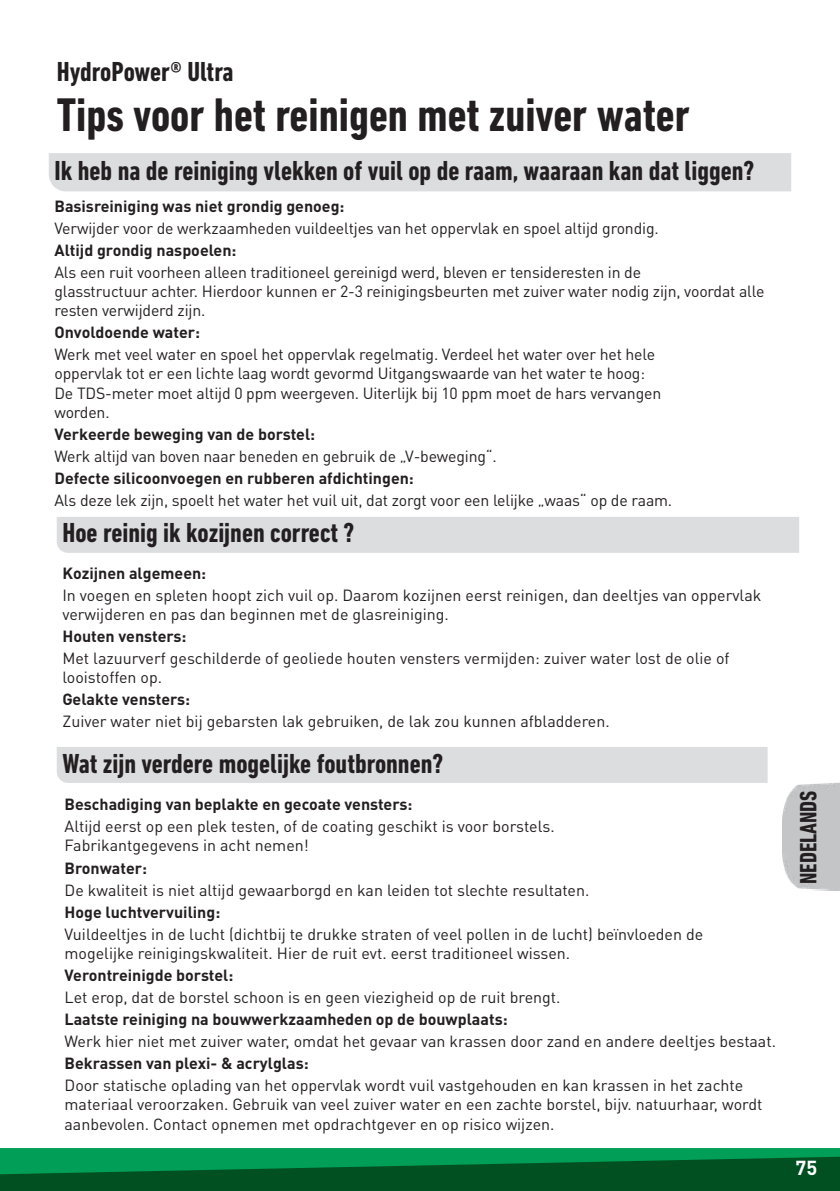
<style>
.page{position:relative;width:840px;height:1191px;background:#fff}
.page>*{position:absolute;margin:0;border:0;box-sizing:border-box;transform-origin:0 0}
.t1{font:700 condensed 48px "DIN Next LT Pro";color:#231f20}
.t2{font:700 condensed 28px "DIN Next LT Pro";color:#231f20}
.t3{font:700 condensed 24px "DIN Next LT Pro";color:#231f20}
.t4{font:700 20px "DIN Pro";color:#fff}
.t5{font:16px/19.2px "DIN Pro";color:#231f20}
.t6{font:700 16px "DIN Pro";color:#231f20}
</style>
<div class="page">
<svg style="left:0;top:1148px;width:839px;height:43px;background:#006f37"></svg>
<div style="left:49px;top:153px;width:741px;height:38px;background:#dcdddf"></div>
<img style="left:782px;top:783px;width:57px;height:107px">
<div style="left:57px;top:747px;width:710px;height:36px;background:#dcdddf"></div>
<div style="left:57px;top:517px;width:741px;height:36px;background:#dcdddf"></div>
<h2 class="t2" style="left:57px;top:55px;width:178px">HydroPower® Ultra</h2>
<h1 class="t1" style="left:57px;top:87px;width:634px">Tips voor het reinigen met zuiver water</h1>
<h2 class="t2" style="left:54px;top:154px;width:701px">Ik heb na de reiniging vlekken of vuil op de raam, waaraan kan dat liggen?</h2>
<p class="t6" style="left:54px;top:195px;width:291px">Basisreiniging was niet grondig genoeg:</p>
<p class="t5" style="left:54px;top:218px;width:605px">Verwijder voor de werkzaamheden vuildeeltjes van het oppervlak en spoel altijd grondig.</p>
<p class="t6" style="left:54px;top:239px;width:183px">Altijd grondig naspoelen:</p>
<p class="t5" style="left:54px;top:262px;width:711px">Als een ruit voorheen alleen traditioneel gereinigd werd, bleven er tensideresten in de<br>glasstructuur achter. Hierdoor kunnen er 2-3 reinigingsbeurten met zuiver water nodig zijn, voordat alle resten verwijderd zijn.</p>
<p class="t6" style="left:54px;top:321px;width:147px">Onvoldoende water:</p>
<p class="t5" style="left:54px;top:344px;width:608px">Werk met veel water en spoel het oppervlak regelmatig. Verdeel het water over het hele oppervlak tot er een lichte laag wordt gevormd Uitgangswaarde van het water te hoog:<br>De TDS-meter moet altijd 0 ppm weergeven. Uiterlijk bij 10 ppm moet de hars vervangen worden.</p>
<p class="t6" style="left:54px;top:423px;width:262px">Verkeerde beweging van de borstel:</p>
<p class="t5" style="left:54px;top:446px;width:443px">Werk altijd van boven naar beneden en gebruik de „V-beweging“.</p>
<p class="t6" style="left:54px;top:467px;width:361px">Defecte silicoonvoegen en rubberen afdichtingen:</p>
<p class="t5" style="left:54px;top:490px;width:619px">Als deze lek zijn, spoelt het water het vuil uit, dat zorgt voor een lelijke „waas“ op de raam.</p>
<h2 class="t2" style="left:62px;top:516px;width:294px">Hoe reinig ik kozijnen correct ?</h2>
<p class="t6" style="left:62px;top:562px;width:145px">Kozijnen algemeen:</p>
<p class="t5" style="left:62px;top:585px;width:700px">In voegen en spleten hoopt zich vuil op. Daarom kozijnen eerst reinigen, dan deeltjes van oppervlak verwijderen en pas dan beginnen met de glasreiniging.</p>
<p class="t6" style="left:62px;top:625px;width:125px">Houten vensters:</p>
<p class="t5" style="left:62px;top:648px;width:668px">Met lazuurverf geschilderde of geoliede houten vensters vermijden: zuiver water lost de olie of looistoffen op.</p>
<p class="t6" style="left:62px;top:688px;width:129px">Gelakte vensters:</p>
<p class="t5" style="left:62px;top:711px;width:548px">Zuiver water niet bij gebarsten lak gebruiken, de lak zou kunnen afbladderen.</p>
<h2 class="t2" style="left:62px;top:748px;width:382px">Wat zijn verdere mogelijke foutbronnen?</h2>
<p class="t6" style="left:64px;top:793px;width:349px">Beschadiging van beplakte en gecoate vensters:</p>
<p class="t5" style="left:64px;top:816px;width:491px">Altijd eerst op een plek testen, of de coating geschikt is voor borstels.<br>Fabrikantgegevens in acht nemen!</p>
<p class="t6" style="left:64px;top:857px;width:84px">Bronwater:</p>
<p class="t5" style="left:64px;top:879px;width:526px">De kwaliteit is niet altijd gewaarborgd en kan leiden tot slechte resultaten.</p>
<p class="t6" style="left:64px;top:901px;width:157px">Hoge luchtvervuiling:</p>
<p class="t5" style="left:64px;top:923px;width:640px">Vuildeeltjes in de lucht (dichtbij te drukke straten of veel pollen in de lucht) beïnvloeden de mogelijke reinigingskwaliteit. Hier de ruit evt. eerst traditioneel wissen.</p>
<p class="t6" style="left:64px;top:964px;width:170px">Verontreinigde borstel:</p>
<p class="t5" style="left:64px;top:987px;width:497px">Let erop, dat de borstel schoon is en geen viezigheid op de ruit brengt.</p>
<p class="t6" style="left:64px;top:1008px;width:444px">Laatste reiniging na bouwwerkzaamheden op de bouwplaats:</p>
<p class="t5" style="left:64px;top:1031px;width:712px">Werk hier niet met zuiver water, omdat het gevaar van krassen door zand en andere deeltjes bestaat.</p>
<p class="t6" style="left:64px;top:1052px;width:245px">Bekrassen van plexi- &amp; acrylglas:</p>
<p class="t5" style="left:64px;top:1075px;width:699px">Door statische oplading van het oppervlak wordt vuil vastgehouden en kan krassen in het zachte materiaal veroorzaken. Gebruik van veel zuiver water en een zachte borstel, bijv. natuurhaar, wordt aanbevolen. Contact opnemen met opdrachtgever en op risico wijzen.</p>
<h3 class="t3" style="left:794px;top:884px;width:95px;rotate:-90deg">NEDELANDS</h3>
<p class="t4" style="left:795px;top:1154px;width:23px">75</p>
</div>
